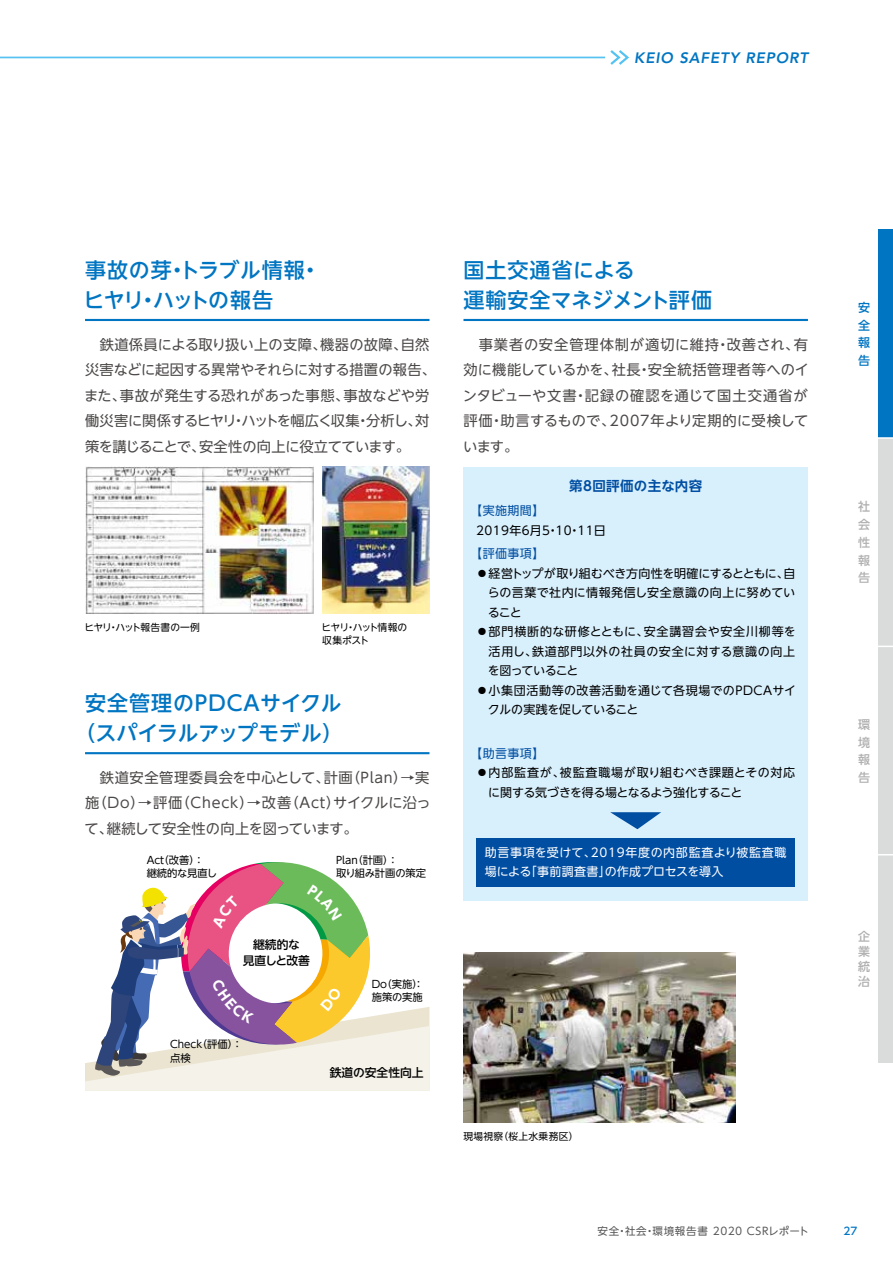
<style>
.page{position:relative;width:893px;height:1263px;background:#fff}
.page>*{position:absolute;margin:0;border:0;box-sizing:border-box;transform-origin:0 0}
.t1{font:500 21px/30px "UD Shin Go NT Pr 6";letter-spacing:.015em;color:#0075c2}
.t2{font:italic 800 15px "Avenir";letter-spacing:.06em;color:#0075c2}
.t3{font:14.25px/25.5px "UD Shin Go NT Pr 6";letter-spacing:.01em;color:#4c4948;text-align:justify}
.t4{font:14.25px/25.5px "UD Shin Go NT Pr 6";letter-spacing:-.01em;color:#4c4948}
.t5{font:700 13.5px "UD Shin Go NT Pr 6 De";letter-spacing:.03em;color:#004ea2}
.t6{font:12px "UD Shin Go NT Pr 6";letter-spacing:.05em;color:#000}
.t7{font:12px/19.5px "UD Shin Go NT Pr 6";letter-spacing:-.005em;color:#000}
.t8{font:12px/19.5px "UD Shin Go NT Pr 6";letter-spacing:.03em;color:#fff}
.t9{font:12px "UD Shin Go NT Pr 6";letter-spacing:.025em;color:#000}
.t10{font:12px "UD Shin Go NT Pr 6";letter-spacing:-.03em;color:#000}
.t11{font:12px "UD Shin Go NT Pr 6";letter-spacing:.07em;color:#000}
.t12{font:12px "UD Shin Go NT Pr 6";letter-spacing:.03em;color:#004ea2}
.t13{font:500 12px/17.7px "UD Shin Go NT Pr 6";color:#b0b0b1;text-align:justify}
.t14{font:12px "UD Shin Go NT Pr 6";letter-spacing:-.065em;color:#000}
.t15{font:500 12px/17.7px "UD Shin Go NT Pr 6";color:#0075c2;text-align:justify}
.t16{font:500 11.7px/16.2px "UD Shin Go NT Pro";color:#000;text-align:center}
.t17{font:10.5px "UD Shin Go NT Pr 6";letter-spacing:.07em;color:#595757}
.t18{font:500 10.5px "UD Shin Go NT Pr 6";color:#0075c2}
.t19{font:10.35px/13.2px "UD Shin Go NT Pro";color:#000}
.t20{font:9.75px/13.5px "UD Shin Go NT Pr 6";letter-spacing:-.075em;color:#000}
.t21{font:9.75px "UD Shin Go NT Pr 6";letter-spacing:-.03em;color:#000}
.t22{font:9.75px "UD Shin Go NT Pr 6";letter-spacing:.015em;color:#000}
</style>
<div class="page">
<hr style="left:85px;top:319px;width:344px;height:2px;background:#0075c2">
<hr style="left:85px;top:752px;width:344px;height:2px;background:#0075c2">
<img style="left:85px;top:467px;width:229px;height:146px">
<img style="left:322px;top:467px;width:107px;height:146px">
<img style="left:463px;top:952px;width:273px;height:171px">
<hr style="left:463px;top:319px;width:345px;height:2px;background:#0075c2">
<div style="left:463px;top:467px;width:345px;height:433px;background:#d8effc"></div>
<div style="left:476px;top:838px;width:319px;height:48px;background:#004ea2"></div>
<svg style="left:610px;top:812px;width:51px;height:17px"></svg>
<div style="left:878px;top:230px;width:15px;height:208px;background:#0075c2"></div>
<div style="left:878px;top:438px;width:15px;height:208px;background:#dadbdb"></div>
<div style="left:878px;top:646px;width:15px;height:209px;background:#dadbdb"></div>
<div style="left:878px;top:855px;width:15px;height:208px;background:#dadbdb"></div>
<hr style="left:850px;top:854px;width:43px;height:1px;background:#fff">
<hr style="left:850px;top:646px;width:43px;height:1px;background:#fff">
<hr style="left:850px;top:437px;width:43px;height:2px;background:#fff">
<svg style="left:610px;top:50px;width:19px;height:15px"></svg>
<hr style="left:0;top:57px;width:605px;height:1px;background:#54c3f1">
<svg style="left:85px;top:862px;width:344px;height:229px"></svg>
<p class="t2" style="left:634px;top:49px;width:175px">KEIO SAFETY REPORT</p>
<h1 class="t1" style="left:84px;top:254px;width:239px">事故の芽・トラブル情報・ヒヤリ・ハットの報告</h1>
<p class="t4" style="left:84px;top:331px;width:354px">　鉄道係員による取り扱い上の支障、機器の故障、自然災害などに起因する異常やそれらに対する措置の報告、また、事故が発生する恐れがあった事態、事故などや労働災害に関係するヒヤリ・ハットを幅広く収集・分析し、対策を講じることで、安全性の向上に役立てています。</p>
<p class="t21" style="left:84px;top:619px;width:117px">ヒヤリ・ハット報告書の一例</p>
<p class="t20" style="left:322px;top:620px;width:87px">ヒヤリ・ハット情報の収集ポスト</p>
<h1 class="t1" style="left:74px;top:687px;width:271px;text-align:center">安全管理のPDCAサイクル（スパイラルアップモデル）</h1>
<p class="t3" style="left:85px;top:764px;width:348px">　鉄道安全管理委員会を中心として、計画（Plan）→実施（Do）→評価（Check）→改善（Act）サイクルに沿って、継続して安全性の向上を図っています。</p>
<p class="t19" style="left:147px;top:853px;width:72px">Act（改善）：継続的な見直し</p>
<p class="t19" style="left:336px;top:853px;width:91px">Plan（計画）：<br>取り組み計画の策定</p>
<p class="t16" style="left:243px;top:936px;width:69px">継続的な<br>見直しと改善</p>
<p class="t19" style="left:170px;top:1037px;width:74px">Check（評価）：点検</p>
<p class="t19" style="left:372px;top:977px;width:54px">Do（実施）：施策の実施</p>
<p class="t16" style="left:330px;top:1064px;width:95px">鉄道の安全性向上</p>
<h1 class="t1" style="left:463px;top:254px;width:250px">国土交通省による<br>運輸安全マネジメント評価</h1>
<p class="t3" style="left:463px;top:331px;width:348px">　事業者の安全管理体制が適切に維持・改善され、有効に機能しているかを、社長・安全統括管理者等へのインタビューや文書・記録の確認を通じて国土交通省が評価・助言するもので、2007年より定期的に受検しています。</p>
<p class="t5" style="left:569px;top:475px;width:135px">第8回評価の主な内容</p>
<p class="t12" style="left:470px;top:501px;width:76px">【実施期間】</p>
<p class="t9" style="left:476px;top:520px;width:131px">2019年6月5・10・11日</p>
<p class="t12" style="left:470px;top:544px;width:76px">【評価事項】</p>
<p class="t10" style="left:476px;top:564px;width:321px">◦経営トップが取り組むべき方向性を明確にするとともに、自</p>
<p class="t9" style="left:488px;top:583px;width:309px">らの言葉で社内に情報発信し安全意識の向上に努めてい</p>
<p class="t9" style="left:488px;top:603px;width:35px">ること</p>
<p class="t11" style="left:476px;top:622px;width:321px">◦部門横断的な研修とともに、安全講習会や安全川柳等を</p>
<p class="t6" style="left:489px;top:642px;width:308px">活用し、鉄道部門以外の社員の安全に対する意識の向上</p>
<p class="t14" style="left:488px;top:661px;width:92px">を図っていること</p>
<p class="t6" style="left:476px;top:681px;width:321px">◦小集団活動等の改善活動を通じて各現場でのPDCAサイ</p>
<p class="t10" style="left:488px;top:700px;width:152px">クルの実践を促していること</p>
<p class="t12" style="left:470px;top:743px;width:76px">【助言事項】</p>
<p class="t7" style="left:488px;top:762px;width:308px;text-indent:-12px">◦内部監査が、被監査職場が取り組むべき課題とその対応に関する気づきを得る場となるよう強化すること</p>
<p class="t8" style="left:485px;top:842px;width:303px">助言事項を受けて、2019年度の内部監査より被監査職場による「事前調査書」の作成プロセスを導入</p>
<p class="t15" style="left:858px;top:298px;width:13px">安全報告</p>
<p class="t13" style="left:858px;top:497px;width:13px">社会性報告</p>
<p class="t13" style="left:858px;top:715px;width:13px">環境報告</p>
<p class="t13" style="left:858px;top:928px;width:13px;line-height:15.3px">企業統治</p>
<p class="t22" style="left:463px;top:1128px;width:117px">現場視察（桜上水乗務区）</p>
<p class="t17" style="left:597px;top:1222px;width:213px">安全・社会・環境報告書 20２０ CSRレポート</p>
<p class="t18" style="left:843px;top:1223px;width:15px">27</p>
</div>
